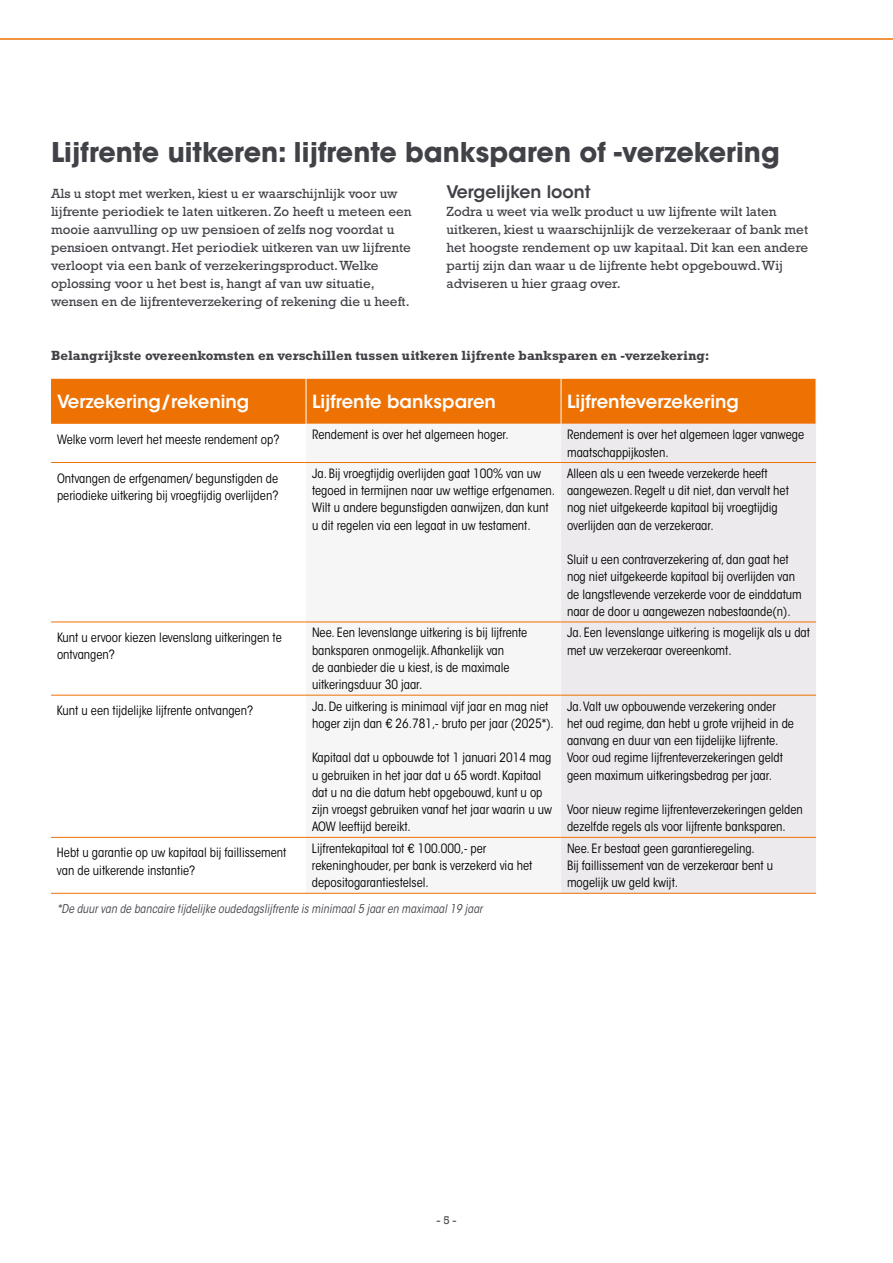
<style>
.page{position:relative;width:893px;height:1263px;background:#fff}
.page>*{position:absolute;margin:0;border:0;box-sizing:border-box;transform-origin:0 0}
.t1{font:700 27px "ITC Avant Garde Std";color:#414248}
.t2{font:600 18px "ITC Avant Garde Std";color:#fff}
.t3{font:600 17.25px "ITC Avant Garde Std";color:#414248}
.t4{font:13.5px/18px "Rockwell Std";color:#414248}
.t5{font:700 13.5px "Rockwell Std";color:#414248}
.t6{font:condensed 12.75px/17.2px "ITC Avant Garde Std";color:#000}
.t7{font:italic condensed 12px "ITC Avant Garde Std";letter-spacing:.01em;color:#414248}
.t8{font:10.5px "Rockwell";color:#414248}
</style>
<div class="page">
<div style="left:51px;top:379px;width:765px;height:45px;background:#ee7203"></div>
<div style="left:306px;top:463px;width:255px;height:430px;background:#f6f6f6"></div>
<div style="left:561px;top:424px;width:255px;height:469px;background:#eceaec"></div>
<hr style="left:306px;top:379px;width:1px;height:45px;background:#fff">
<hr style="left:561px;top:379px;width:1px;height:45px;background:#fff">
<hr style="left:306px;top:462px;width:255px;height:1px;background:#ee7203">
<hr style="left:561px;top:462px;width:255px;height:1px;background:#ee7203">
<hr style="left:306px;top:622px;width:255px;height:1px;background:#ee7203">
<hr style="left:561px;top:622px;width:255px;height:1px;background:#ee7203">
<hr style="left:306px;top:695px;width:255px;height:1px;background:#ee7203">
<hr style="left:561px;top:695px;width:255px;height:1px;background:#ee7203">
<hr style="left:306px;top:837px;width:255px;height:1px;background:#ee7203">
<hr style="left:561px;top:837px;width:255px;height:1px;background:#ee7203">
<hr style="left:51px;top:462px;width:255px;height:1px;background:#ee7203">
<hr style="left:51px;top:622px;width:255px;height:1px;background:#ee7203">
<hr style="left:51px;top:695px;width:255px;height:1px;background:#ee7203">
<hr style="left:51px;top:837px;width:255px;height:1px;background:#ee7203">
<hr style="left:51px;top:893px;width:255px;height:1px;background:#ee7203">
<hr style="left:306px;top:893px;width:255px;height:1px;background:#ee7203">
<hr style="left:561px;top:893px;width:255px;height:1px;background:#ee7203">
<h1 class="t1" style="left:51px;top:135px;width:730px">Lijfrente uitkeren: lijfrente banksparen of -verzekering</h1>
<p class="t4" style="left:51px;top:184px;width:362px">Als u stopt met werken, kiest u er waarschijnlijk voor uw lijfrente periodiek te laten uitkeren. Zo heeft u meteen een mooie aanvulling op uw pensioen of zelfs nog voordat u pensioen ontvangt. Het periodiek uitkeren van uw lijfrente verloopt via een bank of verzekeringsproduct. Welke oplossing voor u het best is, hangt af van uw situatie, wensen en de lijfrenteverzekering of rekening die u heeft.</p>
<h3 class="t3" style="left:446px;top:181px;width:146px">Vergelijken loont</h3>
<p class="t4" style="left:446px;top:202px;width:363px">Zodra u weet via welk product u uw lijfrente wilt laten uitkeren, kiest u waarschijnlijk de verzekeraar of bank met het hoogste rendement op uw kapitaal. Dit kan een andere partij zijn dan waar u de lijfrente hebt opgebouwd. Wij adviseren u hier graag over.</p>
<p class="t5" style="left:51px;top:347px;width:660px">Belangrijkste overeenkomsten en verschillen tussen uitkeren lijfrente banksparen en -verzekering:</p>
<h2 class="t2" style="left:57px;top:390px;width:194px">Verzekering/rekening</h2>
<h2 class="t2" style="left:312px;top:390px;width:185px">Lijfrente banksparen</h2>
<h2 class="t2" style="left:567px;top:390px;width:173px">Lijfrenteverzekering</h2>
<p class="t6" style="left:57px;top:431px;width:224px">Welke vorm levert het meeste rendement op?</p>
<p class="t6" style="left:312px;top:426px;width:198px">Rendement is over het algemeen hoger.</p>
<p class="t6" style="left:567px;top:426px;width:239px">Rendement is over het algemeen lager vanwege maatschappijkosten.</p>
<p class="t6" style="left:57px;top:469px;width:223px">Ontvangen de erfgenamen/ begunstigden de periodieke uitkering bij vroegtijdig overlijden?</p>
<p class="t6" style="left:312px;top:465px;width:245px">Ja. Bij vroegtijdig overlijden gaat 100% van uw tegoed in termijnen naar uw wettige erfgenamen.<br>Wilt u andere begunstigden aanwijzen, dan kunt u dit regelen via een legaat in uw testament.</p>
<p class="t6" style="left:567px;top:465px;width:223px">Alleen als u een tweede verzekerde heeft aangewezen. Regelt u dit niet, dan vervalt het nog niet uitgekeerde kapitaal bij vroegtijdig overlijden aan de verzekeraar.</p>
<p class="t6" style="left:567px;top:551px;width:236px">Sluit u een contraverzekering af, dan gaat het nog niet uitgekeerde kapitaal bij overlijden van de langstlevende verzekerde voor de einddatum naar de door u aangewezen nabestaande(n).</p>
<p class="t6" style="left:57px;top:629px;width:226px">Kunt u ervoor kiezen levenslang uitkeringen te ontvangen?</p>
<p class="t6" style="left:312px;top:624px;width:217px">Nee. Een levenslange uitkering is bij lijfrente banksparen onmogelijk. Afhankelijk van<br>de aanbieder die u kiest, is de maximale uitkeringsduur 30 jaar.</p>
<p class="t6" style="left:567px;top:624px;width:245px">Ja. Een levenslange uitkering is mogelijk als u dat met uw verzekeraar overeenkomt.</p>
<p class="t6" style="left:57px;top:702px;width:198px">Kunt u een tijdelijke lijfrente ontvangen?</p>
<p class="t6" style="left:312px;top:697px;width:243px">Ja. De uitkering is minimaal vijf jaar en mag niet hoger zijn dan € 26.781,- bruto per jaar (2025*).</p>
<p class="t6" style="left:312px;top:749px;width:242px">Kapitaal dat u opbouwde tot 1 januari 2014 mag u gebruiken in het jaar dat u 65 wordt. Kapitaal dat u na die datum hebt opgebouwd, kunt u op zijn vroegst gebruiken vanaf het jaar waarin u uw AOW leeftijd bereikt.</p>
<p class="t6" style="left:567px;top:697px;width:228px">Ja. Valt uw opbouwende verzekering onder het oud regime, dan hebt u grote vrijheid in de aanvang en duur van een tijdelijke lijfrente.<br>Voor oud regime lijfrenteverzekeringen geldt geen maximum uitkeringsbedrag per jaar.</p>
<p class="t6" style="left:567px;top:801px;width:237px">Voor nieuw regime lijfrenteverzekeringen gelden dezelfde regels als voor lijfrente banksparen.</p>
<p class="t6" style="left:57px;top:844px;width:231px">Hebt u garantie op uw kapitaal bij faillissement van de uitkerende instantie?</p>
<p class="t6" style="left:312px;top:840px;width:222px">Lijfrentekapitaal tot € 100.000,- per rekeninghouder, per bank is verzekerd via het depositogarantiestelsel.</p>
<p class="t6" style="left:567px;top:840px;width:208px">Nee. Er bestaat geen garantieregeling.<br>Bij faillissement van de verzekeraar bent u mogelijk uw geld kwijt.</p>
<p class="t7" style="left:57px;top:901px;width:427px">*De duur van de bancaire tijdelijke oudedagslijfrente is minimaal 5 jaar en maximaal 19 jaar</p>
<p class="t8" style="left:437px;top:1214px;width:21px">- 5 -</p>
</div>
